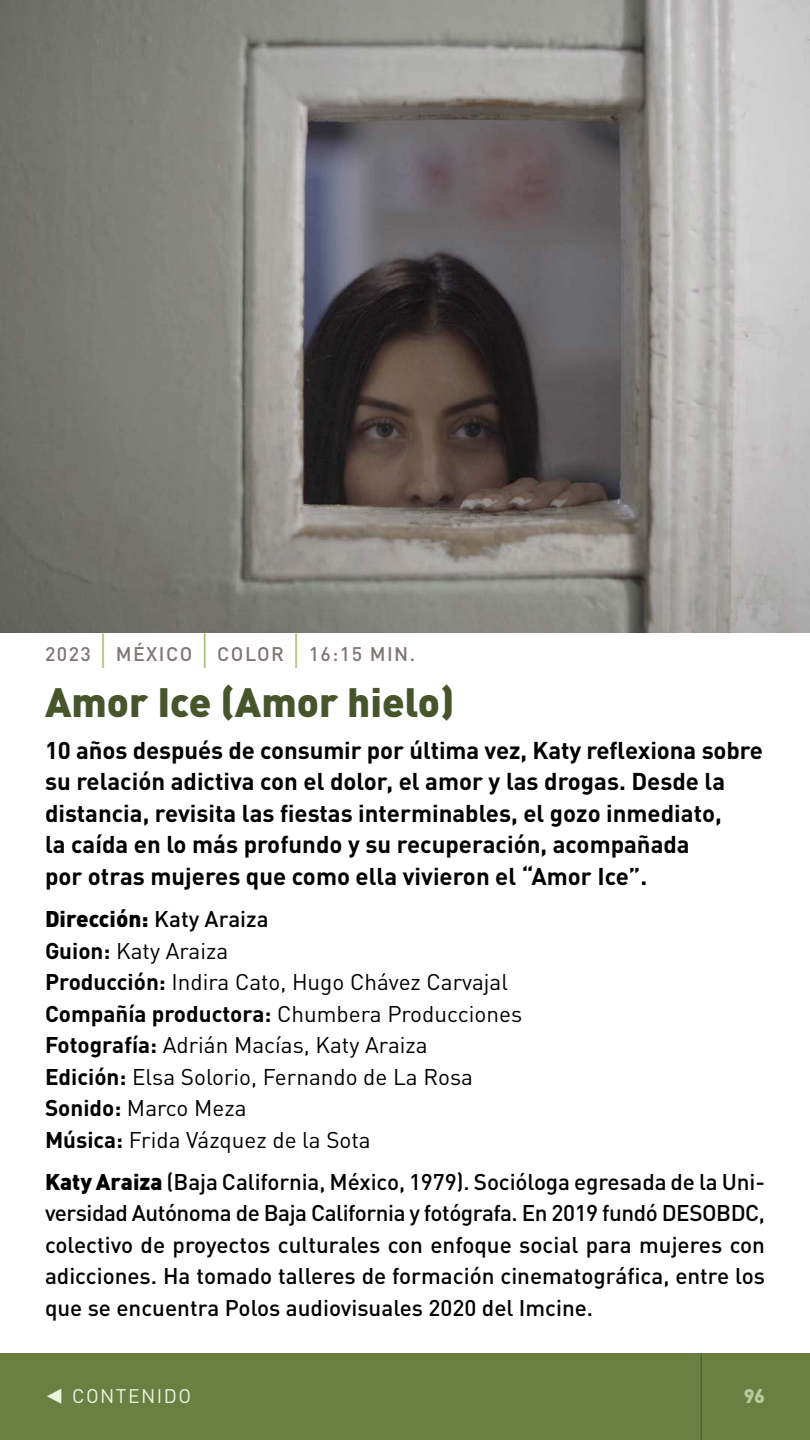
<style>
.page{position:relative;width:810px;height:1440px;background:#fff}
.page>*{position:absolute;margin:0;border:0;box-sizing:border-box;transform-origin:0 0}
.t1{font:900 40.5px "DIN Pro";color:#47542c}
.t2{font:700 24px/31.5px "DIN Pro";color:#000}
.t3{font:500 22.5px/31.5px "DIN Pro";color:#000;text-align:justify}
.t4{font:22.5px/31.5px "DIN Pro";color:#000}
.t5{font:500 19.5px "DIN Pro";letter-spacing:.075em;color:#7f7775}
.t6{font:19.5px "DIN Pro";letter-spacing:.075em;color:#edf5dd}
.t7{font:900 19.5px "DIN Pro";color:#e1eec7}
.s1{font-weight:300;font-size:40.05px;color:#a0be64}
.s2{font-weight:900}
.s3{font-weight:500}
.s4{font-weight:700}
.s5{font-family:"Scala Sans Regular Exp";font-size:30px}
</style>
<div class="page">
<div style="left:0;top:1353px;width:810px;height:87px;background:#6b7f43"></div>
<hr style="left:701px;top:1353px;width:1px;height:87px;background:#47542c">
<img style="left:0;top:0;width:810px;height:633px">
<p class="t5" style="left:45px;top:640px;width:372px">2023 <span class="s1">|</span> MÉXICO <span class="s1">|</span> COLOR <span class="s1">|</span> 16:15 MIN.</p>
<h1 class="t1" style="left:45px;top:675px;width:411px">Amor Ice (Amor hielo)</h1>
<p class="t2" style="left:45px;top:734px;width:720px">10 años después de consumir por última vez, Katy reflexiona sobre su relación adictiva con el dolor, el amor y las drogas. Desde la distancia, revisita las fiestas interminables, el gozo inmediato,<br>la caída en lo más profundo y su recuperación, acompañada<br>por otras mujeres que como ella vivieron el “Amor Ice”.</p>
<p class="t4" style="left:45px;top:902px;width:479px"><span class="s2">Dirección:</span> <span class="s3">Katy Araiza<br></span><span class="s4">Guion:</span> Katy Araiza<br><span class="s4">Producción:</span> Indira Cato, Hugo Chávez Carvajal <span class="s4">Compañía productora:</span> Chumbera Producciones <span class="s4">Fotografía:</span> Adrián Macías, Katy Araiza<br><span class="s4">Edición:</span> Elsa Solorio, Fernando de La Rosa <span class="s4">Sonido:</span> Marco Meza<br><span class="s4">Música:</span> Frida Vázquez de la Sota</p>
<p class="t3" style="left:45px;top:1165px;width:722px"><span class="s2">Katy Araiza</span> (Baja California, México, 1979). Socióloga egresada de la Uni&shy;versidad Autónoma de Baja California y fotógrafa. En 2019 fundó DESOBDC, colectivo de proyectos culturales con enfoque social para mujeres con adicciones. Ha tomado talleres de formación cinematográfica, entre los que se encuentra Polos audiovisuales 2020 del Imcine.</p>
<p class="t6" style="left:45px;top:1383px;width:148px"><span class="s5">s</span> CONTENIDO</p>
<p class="t7" style="left:743px;top:1383px;width:23px">96</p>
</div>
